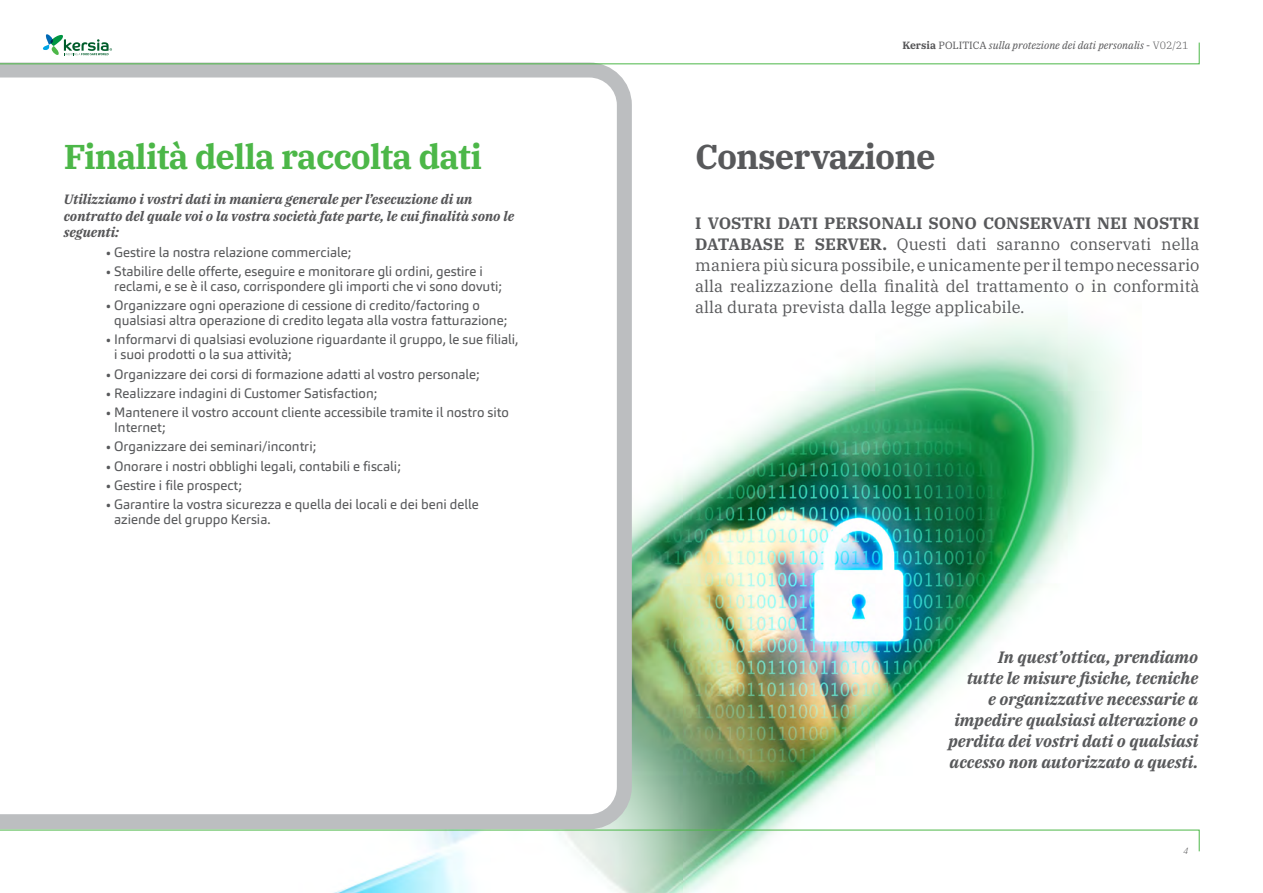
<style>
.page{position:relative;width:1263px;height:893px;background:#fff}
.page>*{position:absolute;margin:0;border:0;box-sizing:border-box;transform-origin:0 0}
.t1{font:700 34.5px "IBM Plex Serif";letter-spacing:-.025em;color:#4cb748}
.t2{font:700 34.5px "IBM Plex Serif";letter-spacing:-.025em;color:#58595b}
.t3{font:16.5px/21px "IBM Plex Serif";color:#58595b;text-align:justify}
.t4{font:italic 700 16.5px/21px "IBM Plex Serif";color:#58595b;text-align:right}
.t5{font:13.5px/15px "Carnas";color:#58595b}
.t6{font:italic 700 13.5px/16.5px "IBM Plex Serif";color:#545456}
.t7{font:italic 10.5px "IBM Plex Serif";color:#545456}
.t8{font:italic 300 9px "IBM Plex Serif";color:#545456}
.s1{font-weight:700;font-style:normal}
.s2{font-style:normal}
.s3{font-weight:300;font-style:normal}
.s4{font-weight:700}
</style>
<div class="page">
<img style="left:333px;top:316px;width:784px;height:577px">
<svg style="left:0;top:65px;width:639px;height:764px"></svg>
<svg style="left:0;top:34px;width:1200px;height:31px"></svg>
<svg style="left:0;top:829px;width:1200px;height:23px"></svg>
<h1 class="t1" style="left:64px;top:130px;width:420px">Finalità della raccolta dati</h1>
<p class="t6" style="left:64px;top:190px;width:452px">Utilizziamo i vostri dati in maniera generale per l’esecuzione di un contratto del quale voi o la vostra società fate parte, le cui finalità sono le seguenti:</p>
<p class="t5" style="left:106px;top:244px;width:246px">• Gestire la nostra relazione commerciale;</p>
<p class="t5" style="left:114px;top:264px;width:389px;text-indent:-8px">• Stabilire delle offerte, eseguire e monitorare gli ordini, gestire i reclami, e se è il caso, corrispondere gli importi che vi sono dovuti;</p>
<p class="t5" style="left:114px;top:298px;width:394px;text-indent:-8px">• Organizzare ogni operazione di cessione di credito/factoring o qualsiasi altra operazione di credito legata alla vostra fatturazione;</p>
<p class="t5" style="left:114px;top:332px;width:406px;text-indent:-8px">• Informarvi di qualsiasi evoluzione riguardante il gruppo, le sue filiali, i suoi prodotti o la sua attività;</p>
<p class="t5" style="left:106px;top:366px;width:375px">• Organizzare dei corsi di formazione adatti al vostro personale;</p>
<p class="t5" style="left:106px;top:386px;width:272px">• Realizzare indagini di Customer Satisfaction;</p>
<p class="t5" style="left:114px;top:405px;width:396px;text-indent:-8px">• Mantenere il vostro account cliente accessibile tramite il nostro sito<br>Internet;</p>
<p class="t5" style="left:106px;top:439px;width:211px">• Organizzare dei seminari/incontri;</p>
<p class="t5" style="left:106px;top:458px;width:296px">• Onorare i nostri obblighi legali, contabili e fiscali;</p>
<p class="t5" style="left:106px;top:478px;width:137px">• Gestire i file prospect;</p>
<p class="t5" style="left:114px;top:497px;width:366px;text-indent:-8px">• Garantire la vostra sicurezza e quella dei locali e dei beni delle aziende del gruppo Kersia.</p>
<p class="t7" style="left:902px;top:37px;width:288px"><span class="s1">Kersia</span> <span class="s2">POLITICA</span> sulla protezione dei dati personalis <span class="s2">-</span> <span class="s3">V02/21</span></p>
<h1 class="t2" style="left:695px;top:130px;width:242px">Conservazione</h1>
<p class="t3" style="left:695px;top:211px;width:506px"><span class="s4">I VOSTRI DATI PERSONALI SONO CONSERVATI NEI NOSTRI DATABASE E SERVER.</span> Questi dati saranno conservati nella maniera più sicura possibile, e unicamente per il tempo necessario alla realizzazione della finalità del trattamento o in conformità alla durata prevista dalla legge applicabile.</p>
<p class="t4" style="left:948px;top:645px;width:251px">In quest’ottica, prendiamo<br>tutte le misure fisiche, tecniche<br>e organizzative necessarie a impedire qualsiasi alterazione o perdita dei vostri dati o qualsiasi accesso non autorizzato a questi.</p>
<p class="t8" style="left:1183px;top:844px;width:6px">4</p>
</div>
